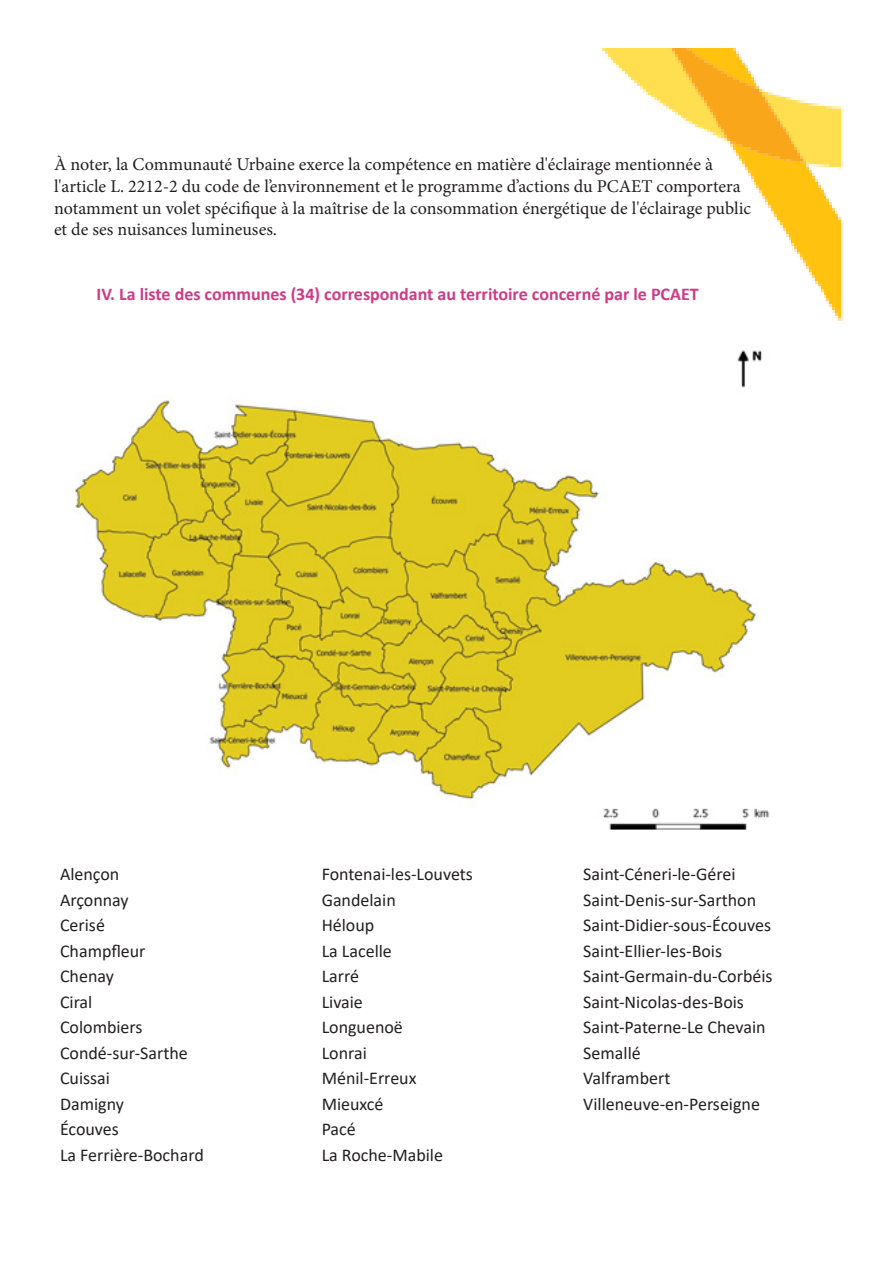
<style>
.page{position:relative;width:893px;height:1263px;background:#fff}
.page>*{position:absolute;margin:0;border:0;box-sizing:border-box;transform-origin:0 0}
.t1{font:18px "Calibri";color:#231f20}
.t2{font:18px "Minion Pro";color:#231f20}
.t3{font:700 18px "Calibri";color:#d03a85}
</style>
<div class="page">
<img style="left:602px;top:48px;width:242px;height:273px">
<img style="left:75px;top:350px;width:695px;height:479px">
<p class="t2" style="left:54px;top:153px;width:660px">À noter, la Communauté Urbaine exerce la compétence en matière d'éclairage mentionnée à</p>
<p class="t2" style="left:54px;top:174px;width:688px">l'article L. 2212-2 du code de l’environnement et le programme d’actions du PCAET comportera</p>
<p class="t2" style="left:54px;top:196px;width:699px">notamment un volet spécifique à la maîtrise de la consommation énergétique de l'éclairage public</p>
<p class="t2" style="left:54px;top:217px;width:225px">et de ses nuisances lumineuses.</p>
<p class="t3" style="left:97px;top:281px;width:604px">IV. La liste des communes (34) correspondant au territoire concerné par le PCAET</p>
<p class="t1" style="left:60px;top:862px;width:61px">Alençon</p>
<p class="t1" style="left:322px;top:862px;width:153px">Fontenai-les-Louvets</p>
<p class="t1" style="left:583px;top:862px;width:154px">Saint-Céneri-le-Gérei</p>
<p class="t1" style="left:60px;top:887px;width:70px">Arçonnay</p>
<p class="t1" style="left:322px;top:887px;width:76px">Gandelain</p>
<p class="t1" style="left:583px;top:887px;width:174px">Saint-Denis-sur-Sarthon</p>
<p class="t1" style="left:60px;top:913px;width:46px">Cerisé</p>
<p class="t1" style="left:322px;top:913px;width:54px">Héloup</p>
<p class="t1" style="left:583px;top:913px;width:189px">Saint-Didier-sous-Écouves</p>
<p class="t1" style="left:60px;top:938px;width:87px">Champfleur</p>
<p class="t1" style="left:322px;top:938px;width:72px">La Lacelle</p>
<p class="t1" style="left:583px;top:938px;width:140px">Saint-Ellier-les-Bois</p>
<p class="t1" style="left:60px;top:964px;width:55px">Chenay</p>
<p class="t1" style="left:322px;top:964px;width:39px">Larré</p>
<p class="t1" style="left:583px;top:964px;width:191px">Saint-Germain-du-Corbéis</p>
<p class="t1" style="left:60px;top:989px;width:34px">Ciral</p>
<p class="t1" style="left:322px;top:989px;width:43px">Livaie</p>
<p class="t1" style="left:583px;top:989px;width:162px">Saint-Nicolas-des-Bois</p>
<p class="t1" style="left:60px;top:1015px;width:84px">Colombiers</p>
<p class="t1" style="left:322px;top:1015px;width:83px">Longuenoë</p>
<p class="t1" style="left:583px;top:1015px;width:184px">Saint-Paterne-Le Chevain</p>
<p class="t1" style="left:60px;top:1040px;width:129px">Condé-sur-Sarthe</p>
<p class="t1" style="left:322px;top:1040px;width:47px">Lonrai</p>
<p class="t1" style="left:583px;top:1040px;width:59px">Semallé</p>
<p class="t1" style="left:60px;top:1066px;width:51px">Cuissai</p>
<p class="t1" style="left:322px;top:1066px;width:96px">Ménil-Erreux</p>
<p class="t1" style="left:583px;top:1066px;width:89px">Valframbert</p>
<p class="t1" style="left:60px;top:1091px;width:65px">Damigny</p>
<p class="t1" style="left:322px;top:1091px;width:63px">Mieuxcé</p>
<p class="t1" style="left:583px;top:1091px;width:178px">Villeneuve-en-Perseigne</p>
<p class="t1" style="left:60px;top:1117px;width:60px">Écouves</p>
<p class="t1" style="left:322px;top:1117px;width:36px">Pacé</p>
<p class="t1" style="left:60px;top:1142px;width:145px">La Ferrière-Bochard</p>
<p class="t1" style="left:322px;top:1142px;width:123px">La Roche-Mabile</p>
</div>
